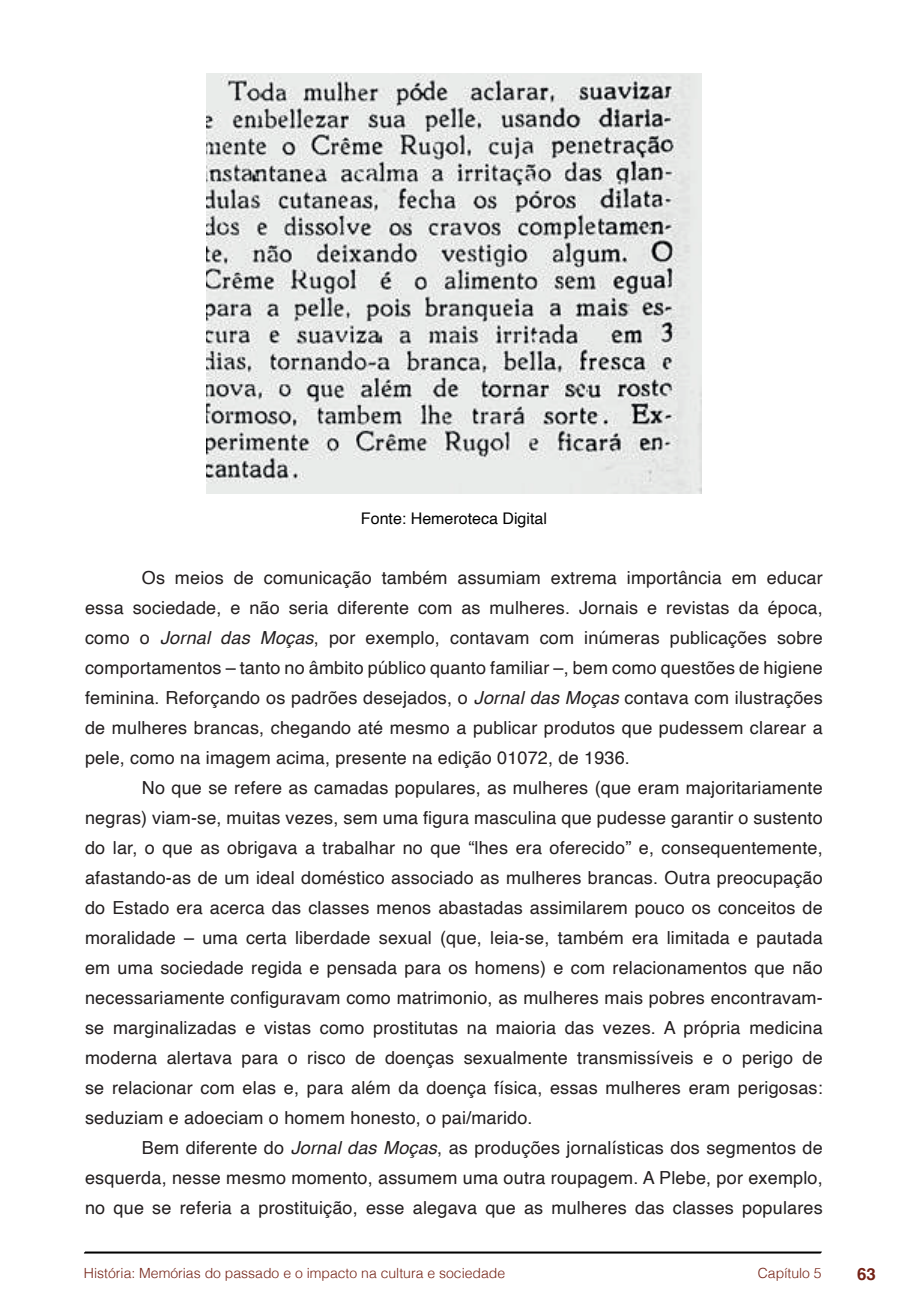
<style>
.page{position:relative;width:908px;height:1304px;background:#fff}
.page>*{position:absolute;margin:0;border:0;box-sizing:border-box;transform-origin:0 0}
.t1{font:18px/30px "Helvetica";letter-spacing:.01em;color:#231f20;text-align:justify}
.t2{font:700 16.8px "Helvetica";color:#752317}
.t3{font:16px "Helvetica";color:#000}
.t4{font:300 14px "Helvetica";color:#752317}
.s1{font-style:italic}
</style>
<div class="page">
<svg style="left:84px;top:1251px;width:737px;height:3px;background:#515151"></svg>
<img style="left:206px;top:74px;width:495px;height:420px">
<p class="t3" style="left:361px;top:506px;width:187px">Fonte: Hemeroteca Digital</p>
<p class="t1" style="left:85px;top:563px;width:738px;text-indent:57px">Os meios de comunicação também assumiam extrema importância em educar essa sociedade, e não seria diferente com as mulheres. Jornais e revistas da época, como o <span class="s1">Jornal das Moças</span>, por exemplo, contavam com inúmeras publicações sobre comportamentos – tanto no âmbito público quanto familiar –, bem como questões de higiene feminina. Reforçando os padrões desejados, o <span class="s1">Jornal das Moças</span> contava com ilustrações de mulheres brancas, chegando até mesmo a publicar produtos que pudessem clarear a pele, como na imagem acima, presente na edição 01072, de 1936.</p>
<p class="t1" style="left:85px;top:774px;width:738px;text-indent:57px">No que se refere as camadas populares, as mulheres (que eram majoritariamente negras) viam-se, muitas vezes, sem uma figura masculina que pudesse garantir o sustento do lar, o que as obrigava a trabalhar no que “lhes era oferecido” e, consequentemente, afastando-as de um ideal doméstico associado as mulheres brancas. Outra preocupação do Estado era acerca das classes menos abastadas assimilarem pouco os conceitos de moralidade – uma certa liberdade sexual (que, leia-se, também era limitada e pautada em uma sociedade regida e pensada para os homens) e com relacionamentos que não necessariamente configuravam como matrimonio, as mulheres mais pobres encontravam&shy;se marginalizadas e vistas como prostitutas na maioria das vezes. A própria medicina moderna alertava para o risco de doenças sexualmente transmissíveis e o perigo de se relacionar com elas e, para além da doença física, essas mulheres eram perigosas: seduziam e adoeciam o homem honesto, o pai/marido.</p>
<p class="t1" style="left:85px;top:1134px;width:738px;text-indent:57px">Bem diferente do <span class="s1">Jornal das Moças</span>, as produções jornalísticas dos segmentos de esquerda, nesse mesmo momento, assumem uma outra roupagem. A Plebe, por exemplo, no que se referia a prostituição, esse alegava que as mulheres das classes populares</p>
<p class="t4" style="left:84px;top:1261px;width:422px">História: Memórias do passado e o impacto na cultura e sociedade</p>
<p class="t4" style="left:757px;top:1261px;width:65px">Capítulo 5</p>
<p class="t2" style="left:856px;top:1264px;width:20px">63</p>
</div>
